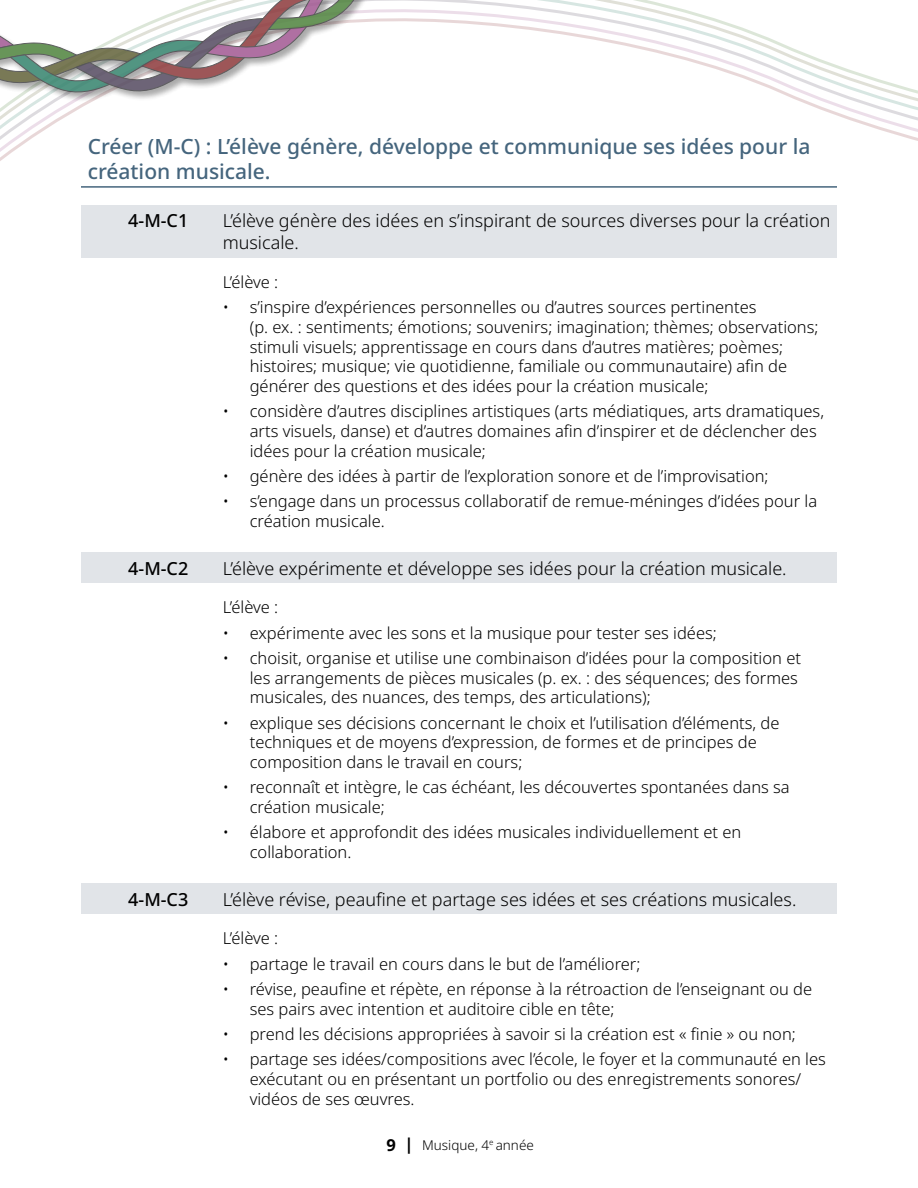
<style>
.page{position:relative;width:918px;height:1188px;background:#fff}
.page>*{position:absolute;margin:0;border:0;box-sizing:border-box;transform-origin:0 0}
.Header_Outcomes{font:500 21px/25.2px "Noto Sans";color:#45657d}
.GLO_arts{font:300 18px/21.6px "Noto Sans";color:#000}
.GLO_arts-2{font:500 18px "Noto Sans";color:#000}
.Bullet_Outcome_no_bullet{font:300 16.5px/19.8px "Noto Sans";color:#000}
.t1{font:300 13.5px "Noto Sans";color:#000}
.s1{font-weight:700;font-size:16.5px}
</style>
<div class="page">
<svg style="left:0;top:0;width:918px;height:161px"></svg>
<div style="left:0;top:0;width:515px;height:102px;background:#000;opacity:.4"></div>
<svg style="left:0;top:0;width:407px;height:96px"></svg>
<hr style="left:81px;top:186px;width:756px;height:2px;background:#45657d">
<div style="left:81px;top:205px;width:756px;height:53px;background:#e1e4e8"></div>
<div style="left:81px;top:552px;width:756px;height:31px;background:#e1e4e8"></div>
<div style="left:81px;top:883px;width:756px;height:31px;background:#e1e4e8"></div>
<h3 class="Header_Outcomes" style="left:88px;top:134px;width:724px">Créer (M-C) : L’élève génère, développe et communique ses idées pour la création musicale.</h3>
<h4 class="GLO_arts-2" style="left:128px;top:208px;width:62px">4-M-C1</h4>
<h4 class="GLO_arts" style="left:223px;top:211px;width:609px">L’élève génère des idées en s’inspirant de sources diverses pour la création musicale.</h4>
<p class="Bullet_Outcome_no_bullet" style="left:223px;top:272px;width:57px">L’élève :</p>
<p class="Bullet_Outcome_no_bullet" style="left:250px;top:297px;width:570px;text-indent:-27px">• s’inspire d’expériences personnelles ou d’autres sources pertinentes<br>(p. ex. : sentiments; émotions; souvenirs; imagination; thèmes; observations; stimuli visuels; apprentissage en cours dans d’autres matières; poèmes; histoires; musique; vie quotidienne, familiale ou communautaire) afin de générer des questions et des idées pour la création musicale;</p>
<p class="Bullet_Outcome_no_bullet" style="left:250px;top:402px;width:576px;text-indent:-27px">• considère d’autres disciplines artistiques (arts médiatiques, arts dramatiques, arts visuels, danse) et d’autres domaines afin d’inspirer et de déclencher des idées pour la création musicale;</p>
<p class="Bullet_Outcome_no_bullet" style="left:223px;top:467px;width:547px">• génère des idées à partir de l’exploration sonore et de l’improvisation;</p>
<p class="Bullet_Outcome_no_bullet" style="left:250px;top:492px;width:569px;text-indent:-27px">• s’engage dans un processus collaboratif de remue-méninges d’idées pour la création musicale.</p>
<h4 class="GLO_arts-2" style="left:128px;top:555px;width:62px">4-M-C2</h4>
<h4 class="GLO_arts" style="left:223px;top:558px;width:565px">L’élève expérimente et développe ses idées pour la création musicale.</h4>
<p class="Bullet_Outcome_no_bullet" style="left:223px;top:598px;width:57px">L’élève :</p>
<p class="Bullet_Outcome_no_bullet" style="left:223px;top:623px;width:496px">• expérimente avec les sons et la musique pour tester ses idées;</p>
<p class="Bullet_Outcome_no_bullet" style="left:250px;top:648px;width:553px;text-indent:-27px">• choisit, organise et utilise une combinaison d’idées pour la composition et les arrangements de pièces musicales (p. ex. : des séquences; des formes musicales, des nuances, des temps, des articulations);</p>
<p class="Bullet_Outcome_no_bullet" style="left:250px;top:713px;width:531px;text-indent:-27px">• explique ses décisions concernant le choix et l’utilisation d’éléments, de techniques et de moyens d’expression, de formes et de principes de composition dans le travail en cours;</p>
<p class="Bullet_Outcome_no_bullet" style="left:250px;top:778px;width:542px;text-indent:-27px">• reconnaît et intègre, le cas échéant, les découvertes spontanées dans sa création musicale;</p>
<p class="Bullet_Outcome_no_bullet" style="left:250px;top:823px;width:493px;text-indent:-27px">• élabore et approfondit des idées musicales individuellement et en collaboration.</p>
<h4 class="GLO_arts-2" style="left:128px;top:887px;width:62px">4-M-C3</h4>
<h4 class="GLO_arts" style="left:223px;top:889px;width:575px">L’élève révise, peaufine et partage ses idées et ses créations musicales.</h4>
<p class="Bullet_Outcome_no_bullet" style="left:223px;top:929px;width:57px">L’élève :</p>
<p class="Bullet_Outcome_no_bullet" style="left:223px;top:954px;width:419px">• partage le travail en cours dans le but de l’améliorer;</p>
<p class="Bullet_Outcome_no_bullet" style="left:250px;top:979px;width:564px;text-indent:-27px">• révise, peaufine et répète, en réponse à la rétroaction de l’enseignant ou de ses pairs avec intention et auditoire cible en tête;</p>
<p class="Bullet_Outcome_no_bullet" style="left:223px;top:1024px;width:575px">• prend les décisions appropriées à savoir si la création est « finie » ou non;</p>
<p class="Bullet_Outcome_no_bullet" style="left:250px;top:1050px;width:578px;text-indent:-27px">• partage ses idées/compositions avec l’école, le foyer et la communauté en les exécutant ou en présentant un portfolio ou des enregistrements sonores/ vidéos de ses œuvres.</p>
<p class="t1" style="left:386px;top:1135px;width:149px"><span class="s1">9 |</span> Musique, 4<sup>e</sup> année</p>
</div>
